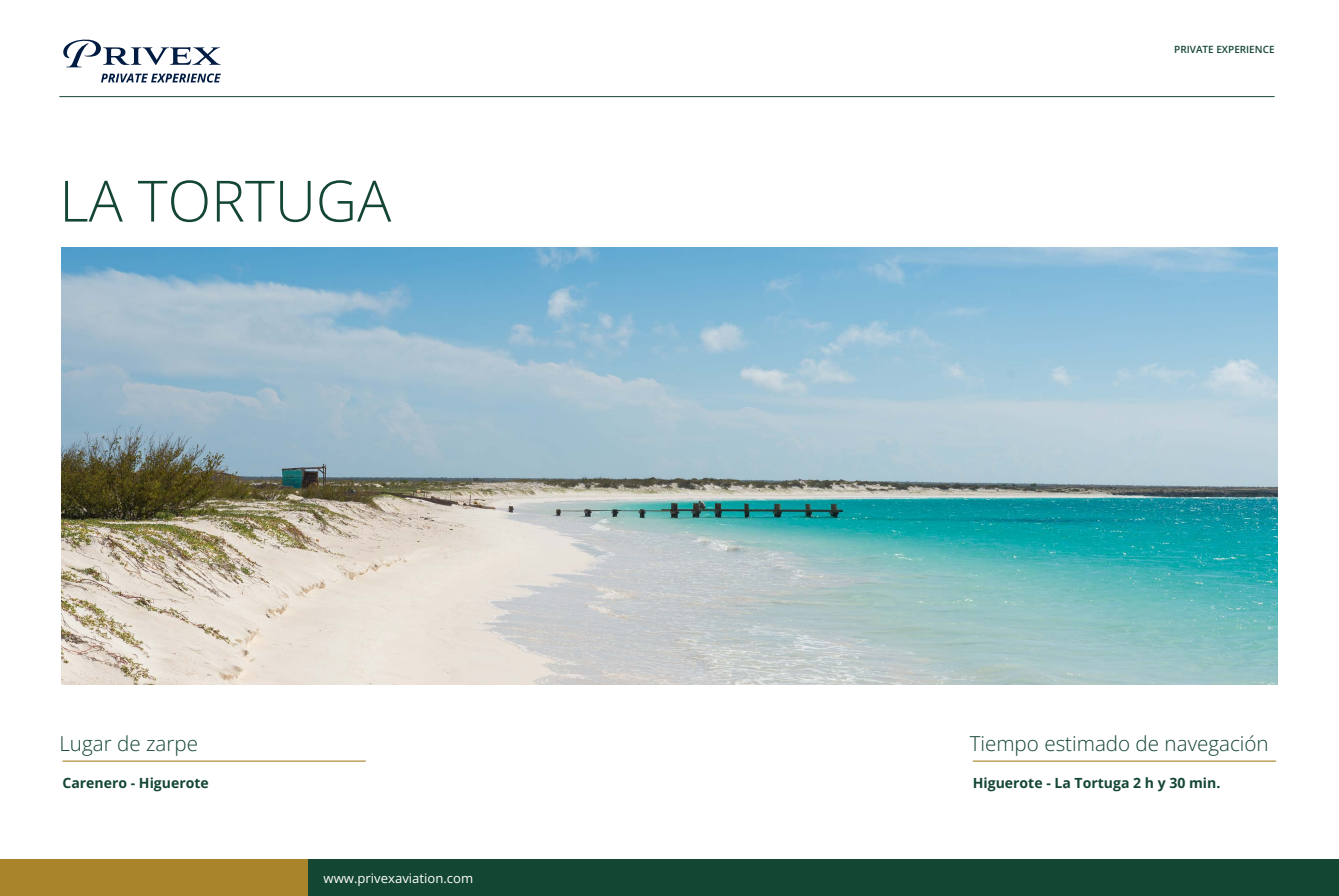
<style>
.page{position:relative;width:1339px;height:896px;background:#fff}
.page>*{position:absolute;margin:0;border:0;box-sizing:border-box;transform-origin:0 0}
.t1{font:300 56.96px "Open Sans";color:#144634}
.t2{font:300 20.56px "Open Sans";color:#144634}
.t3{font:700 14px "Open Sans";color:#144634}
.t4{font:13.12px "Open Sans";color:#fff}
.t5{font:600 9.97px "Open Sans";color:#144634}
</style>
<div class="page">
<hr style="left:59px;top:96px;width:1215px;height:1px;background:#144634">
<div style="left:0;top:859px;width:1338px;height:37px;background:#144634"></div>
<div style="left:0;top:859px;width:307px;height:37px;background:#a9842a"></div>
<svg style="left:63px;top:39px;width:158px;height:28px"></svg>
<svg style="left:101px;top:74px;width:120px;height:9px"></svg>
<hr style="left:62px;top:761px;width:304px;height:1px;background:#a9842a">
<hr style="left:972px;top:761px;width:303px;height:1px;background:#a9842a">
<img style="left:62px;top:247px;width:1214px;height:437px">
<h1 class="t1" style="left:59px;top:162px;width:333px">LA TORTUGA</h1>
<h2 class="t2" style="left:59px;top:729px;width:140px">Lugar de zarpe</h2>
<p class="t3" style="left:62px;top:773px;width:148px">Carenero - Higuerote</p>
<p class="t4" style="left:323px;top:869px;width:151px">www.privexaviation.com</p>
<p class="t5" style="left:1174px;top:42px;width:102px">PRIVATE EXPERIENCE</p>
<h2 class="t2" style="left:969px;top:729px;width:300px">Tiempo estimado de navegación</h2>
<p class="t3" style="left:972px;top:773px;width:249px">Higuerote - La Tortuga 2 h y 30 min.</p>
</div>
